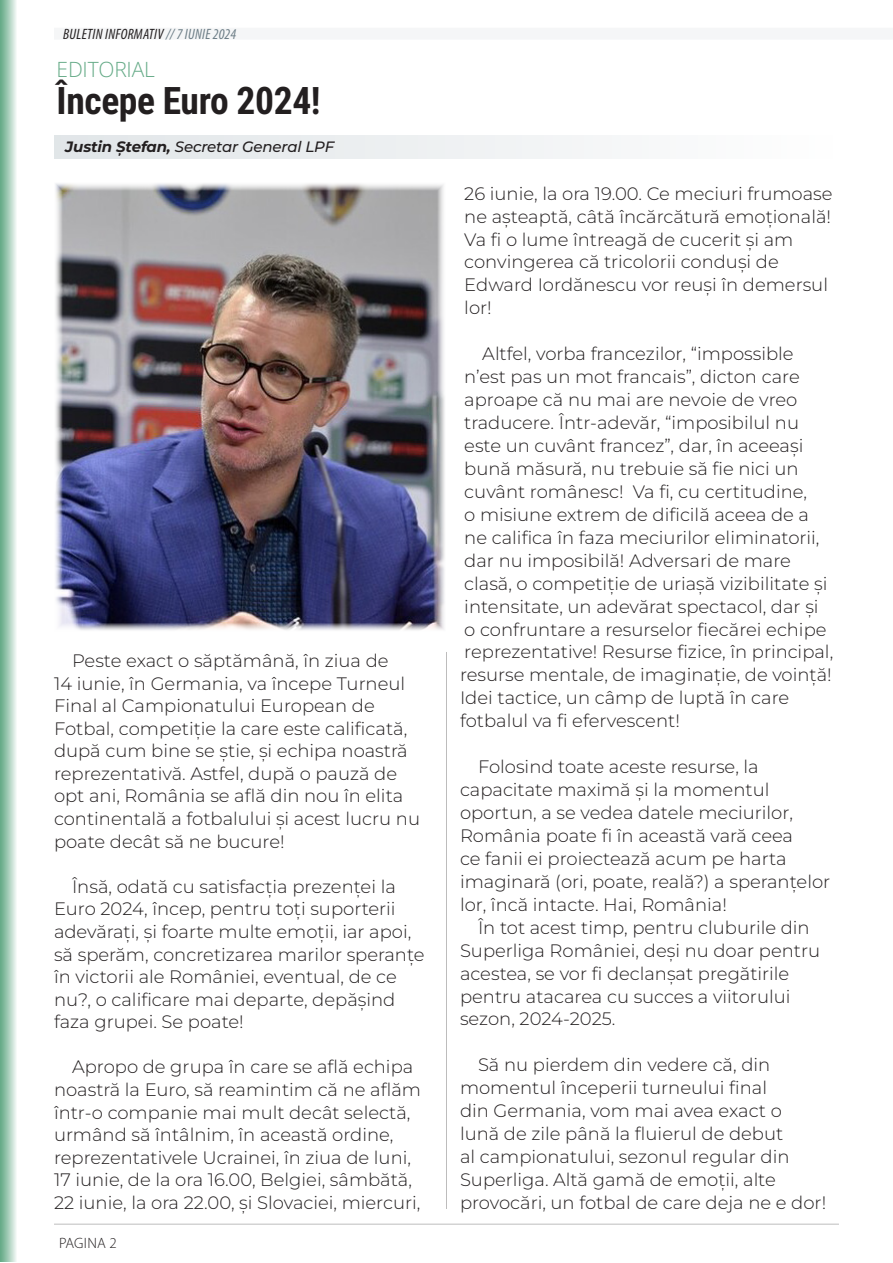
<style>
.page{position:relative;width:893px;height:1263px;background:#fff}
.page>*{position:absolute;margin:0;border:0;box-sizing:border-box;transform-origin:0 0}
.t1{font:700 37.5px "Roboto Condensed";letter-spacing:-.01em;color:#231f20}
.t2{font:300 21px "Open Sans";letter-spacing:-.01em;color:#66ab88}
.t3{font:300 18px/23px "Montserrat";color:#231f20}
.t4{font:italic 500 15px "Montserrat";letter-spacing:-.01em;color:#231f20}
.t5{font:italic condensed 15px "Myriad Pro";letter-spacing:.02em;color:#231f20}
.t6{font:300 15px "Myriad Pro";letter-spacing:.02em;color:#231f20}
.s1{color:#6c7d86}
.s2{font-weight:700}
</style>
<div class="page">
<hr style="left:892px;top:0;width:1px;height:1261px;background:#6c7d86">
<img style="left:55px;top:183px;width:390px;height:447px">
<div style="left:54px;top:28px;width:839px;height:12px;background:#f5f6f7"></div>
<hr style="left:54px;top:1224px;width:785px;height:1px;background:#231f20">
<div style="left:54px;top:135px;width:785px;height:24px;background:linear-gradient(to right,#e0e5e8,#fefefe)"></div>
<hr style="left:446px;top:652px;width:1px;height:557px;background:#231f20">
<svg style="left:0;top:0;width:16px;height:1262px;background:#a4ccb8"></svg>
<p class="t5" style="left:63px;top:25px;width:174px">BULETIN INFORMATIV <span class="s1">// 7 IUNIE 2024</span></p>
<p class="t2" style="left:57px;top:54px;width:100px">EDITORIAL</p>
<p class="t1" style="left:57px;top:74px;width:266px">Începe Euro 2024!</p>
<p class="t4" style="left:65px;top:136px;width:270px"><span class="s2">Justin Ștefan,</span> Secretar General LPF</p>
<p class="t3" style="left:54px;top:649px;width:368px;text-indent:18px">Peste exact o săptămână, în ziua de<br>14 iunie, în Germania, va începe Turneul Final al Campionatului European de Fotbal, competiție la care este calificată, după cum bine se știe, și echipa noastră reprezentativă. Astfel, după o pauză de opt ani, România se află din nou în elita continentală a fotbalului și acest lucru nu poate decât să ne bucure!</p>
<p class="t3" style="left:54px;top:874px;width:372px;text-indent:18px">Însă, odată cu satisfacția prezenței la Euro 2024, încep, pentru toți suporterii adevărați, și foarte multe emoții, iar apoi, să sperăm, concretizarea marilor speranțe în victorii ale României, eventual, de ce nu?, o calificare mai departe, depășind faza grupei. Se poate!</p>
<p class="t3" style="left:54px;top:1055px;width:368px;text-indent:18px">Apropo de grupa în care se află echipa noastră la Euro, să reamintim că ne aflăm într-o companie mai mult decât selectă, urmând să întâlnim, în această ordine, reprezentativele Ucrainei, în ziua de luni, 17 iunie, de la ora 16.00, Belgiei, sâmbătă, 22 iunie, la ora 22.00, și Slovaciei, miercuri,</p>
<p class="t6" style="left:59px;top:1234px;width:59px">PAGINA 2</p>
<p class="t3" style="left:464px;top:181px;width:370px">26 iunie, la ora 19.00. Ce meciuri frumoase ne așteaptă, câtă încărcătură emoțională!<br>Va fi o lume întreagă de cucerit și am convingerea că tricolorii conduși de Edward Iordănescu vor reuși în demersul lor!</p>
<p class="t3" style="left:460px;top:342px;width:375px;text-indent:22px">Altfel, vorba francezilor, “impossible n’est pas un mot francais”, dicton care aproape că nu mai are nevoie de vreo traducere. Într-adevăr, “imposibilul nu este un cuvânt francez”, dar, în aceeași bună măsură, nu trebuie să fie nici un cuvânt românesc! Va fi, cu certitudine,<br>o misiune extrem de dificilă aceea de a<br>ne califica în faza meciurilor eliminatorii, dar nu imposibilă! Adversari de mare clasă, o competiție de uriașă vizibilitate și intensitate, un adevărat spectacol, dar și<br>o confruntare a resurselor fiecărei echipe reprezentative! Resurse fizice, în principal, resurse mentale, de imaginație, de voință!<br>Idei tactice, un câmp de luptă în care fotbalul va fi efervescent!</p>
<p class="t3" style="left:460px;top:755px;width:372px;text-indent:18px">Folosind toate aceste resurse, la capacitate maximă și la momentul oportun, a se vedea datele meciurilor, România poate fi în această vară ceea<br>ce fanii ei proiectează acum pe harta imaginară (ori, poate, reală?) a speranțelor lor, încă intacte. Hai, România!</p>
<p class="t3" style="left:460px;top:915px;width:362px;text-indent:18px">În tot acest timp, pentru cluburile din Superliga României, deși nu doar pentru acestea, se vor fi declanșat pregătirile pentru atacarea cu succes a viitorului sezon, 2024-2025.</p>
<p class="t3" style="left:460px;top:1053px;width:368px;text-indent:18px">Să nu pierdem din vedere că, din momentul începerii turneului final<br>din Germania, vom mai avea exact o<br>lună de zile până la fluierul de debut<br>al campionatului, sezonul regular din Superliga. Altă gamă de emoții, alte provocări, un fotbal de care deja ne e dor!</p>
</div>
